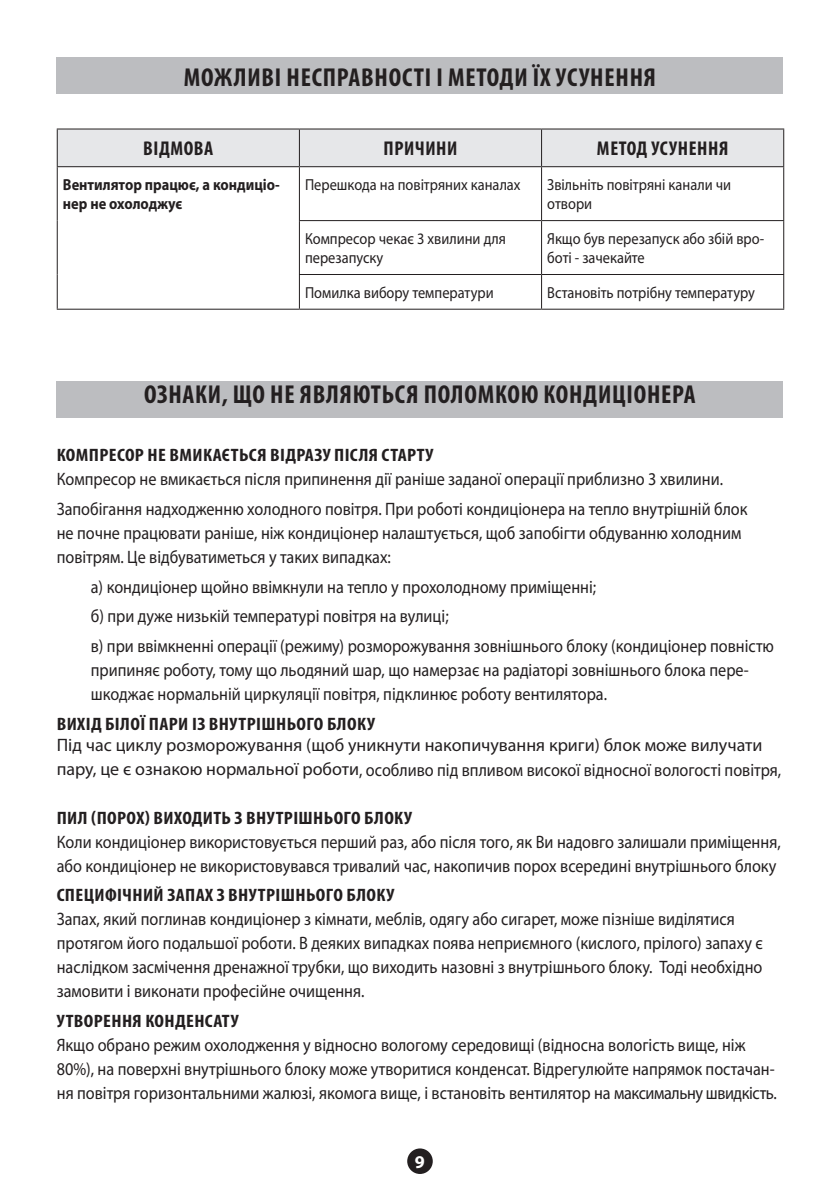
<style>
.page{position:relative;width:840px;height:1191px;background:#fff}
.page>*{position:absolute;margin:0;border:0;box-sizing:border-box;transform-origin:0 0}
.t1{font:700 condensed 26px "Myriad Pro";letter-spacing:.03em;color:#231f20}
.t2{font:700 condensed 20px "Myriad Pro";letter-spacing:.03em;color:#231f20}
.t3{font:18px/24px "Myriad Pro";color:#231f20;scale:.9 1}
.t4{font:700 condensed 18px "Myriad Pro";letter-spacing:.02em;color:#231f20;scale:1.1 1}
.t5{font:18px/24px "Myriad Pro";color:#231f20}
.t6{font:700 18px "Myriad Pro";color:#fff}
.t7{font:16px/19.2px "Myriad Pro";color:#231f20;scale:.9 1}
.t8{font:700 16px/19.2px "Myriad Pro";color:#231f20;scale:.9 1}
</style>
<div class="page">
<div style="left:407px;top:1148px;width:25px;height:26px;background:#231f20;border-radius:50%"></div>
<div style="left:57px;top:57px;width:725px;height:37px;background:#bcbdc0"></div>
<div style="left:57px;top:381px;width:725px;height:37px;background:#bcbdc0"></div>
<div style="left:58px;top:129px;width:724px;height:37px;background:#e6e7e9"></div>
<hr style="left:57px;top:129px;width:1px;height:37px;background:#231f20">
<hr style="left:57px;top:128px;width:242px;height:1px;background:#231f20">
<hr style="left:299px;top:129px;width:1px;height:37px;background:#231f20">
<hr style="left:299px;top:128px;width:242px;height:1px;background:#231f20">
<hr style="left:540px;top:129px;width:1px;height:37px;background:#231f20">
<hr style="left:782px;top:129px;width:1px;height:37px;background:#231f20">
<hr style="left:541px;top:128px;width:242px;height:1px;background:#231f20">
<hr style="left:57px;top:167px;width:1px;height:54px;background:#231f20">
<hr style="left:57px;top:221px;width:1px;height:53px;background:#231f20">
<hr style="left:57px;top:274px;width:1px;height:35px;background:#231f20">
<hr style="left:57px;top:166px;width:242px;height:1px;background:#231f20">
<hr style="left:57px;top:309px;width:242px;height:1px;background:#231f20">
<hr style="left:299px;top:167px;width:1px;height:53px;background:#231f20">
<hr style="left:299px;top:166px;width:242px;height:1px;background:#231f20">
<hr style="left:540px;top:167px;width:1px;height:53px;background:#231f20">
<hr style="left:782px;top:167px;width:1px;height:53px;background:#231f20">
<hr style="left:541px;top:166px;width:242px;height:1px;background:#231f20">
<hr style="left:299px;top:221px;width:1px;height:53px;background:#231f20">
<hr style="left:299px;top:220px;width:242px;height:1px;background:#231f20">
<hr style="left:540px;top:221px;width:1px;height:53px;background:#231f20">
<hr style="left:782px;top:221px;width:1px;height:53px;background:#231f20">
<hr style="left:541px;top:220px;width:242px;height:1px;background:#231f20">
<hr style="left:299px;top:275px;width:1px;height:34px;background:#231f20">
<hr style="left:299px;top:274px;width:242px;height:1px;background:#231f20">
<hr style="left:299px;top:309px;width:242px;height:1px;background:#231f20">
<hr style="left:540px;top:275px;width:1px;height:34px;background:#231f20">
<hr style="left:782px;top:275px;width:1px;height:34px;background:#231f20">
<hr style="left:541px;top:274px;width:242px;height:1px;background:#231f20">
<hr style="left:541px;top:309px;width:242px;height:1px;background:#231f20">
<h1 class="t1" style="left:184px;top:61px;width:471px">Можливі несправності і методи їх усунення</h1>
<p class="t2" style="left:143px;top:136px;width:72px">Відмова</p>
<p class="t2" style="left:383px;top:136px;width:75px">Причини</p>
<p class="t2" style="left:596px;top:136px;width:131px">Метод усунення</p>
<p class="t8" style="left:63px;top:174px;width:242px">Вентилятор працює, а кондиціо&shy;нер не охолоджує</p>
<p class="t7" style="left:305px;top:175px;width:241px">Перешкода на повітряних каналах</p>
<p class="t7" style="left:547px;top:175px;width:206px">Звільніть повітряні канали чи отвори</p>
<p class="t7" style="left:305px;top:229px;width:224px">Компресор чекає 3 хвилини для перезапуску</p>
<p class="t7" style="left:547px;top:229px;width:242px">Якщо був перезапуск або збій вро&shy;боті - зачекайте</p>
<p class="t7" style="left:305px;top:283px;width:211px">Помилка вибору температури</p>
<p class="t7" style="left:547px;top:283px;width:232px">Встановіть потрібну температуру</p>
<h1 class="t1" style="left:144px;top:378px;width:552px">ОЗНАКИ, що не ЯВЛЯЮТЬСЯ ПОЛОМКОЮ кондиціонера</h1>
<p class="t4" style="left:57px;top:444px;width:212px">Комп ресор не вм икається ВІДРА</p>
<p class="t4" style="left:314px;top:444px;width:109px">ЗУ ПІСЛЯ СТАРТУ</p>
<p class="t3" style="left:57px;top:464px;width:768px;line-height:29.6px">Компресор не вмикається після припинення дії раніше заданої операції приблизно 3 хвилини.<br>Запобігання надходженню холодного повітря. При роботі кондиціонера на тепло внутрішній блок</p>
<p class="t3" style="left:57px;top:521px;width:761px">не почне працювати раніше, ніж кондиціонер налаштується, щоб запобігти обдуванню холодним повітрям. Це відбуватиметься у таких випадках:</p>
<p class="t3" style="left:91px;top:571px;width:760px;line-height:29.6px">а) кондиціонер щойно ввімкнули на тепло у прохолодному приміщенні;<br>б) при дуже низькій температурі повітря на вулиці;<br>в) при ввімкненні операції (режиму) розморожування зовнішнього блоку (кондиціонер повністю</p>
<p class="t3" style="left:91px;top:658px;width:732px">припиняє роботу, тому що льодяний шар, що намерзає на радіаторі зовнішнього блока пере&shy;шкоджає нормальній циркуляції повітря, підклинює роботу вентилятора.</p>
<p class="t4" style="left:57px;top:712px;width:282px">Вихід білої пари із внутрішнього блоку</p>
<p class="t5" style="left:57px;top:733px;width:725px">Під час циклу розморожування (щоб уникнути накопичування криги) блок може вилучати пару, це є ознакою нормальної роботи, особливо під впливом високої відносної вологості повітря,</p>
<p class="t4" style="left:57px;top:806px;width:56px">Пил (ПОРОХ</p>
<p class="t4" style="left:145px;top:806px;width:236px">) виходить з внутрішнього блоку</p>
<p class="t3" style="left:57px;top:829px;width:805px">Коли кондиціонер використовується перший раз, або після того, як Ви надовго залишали приміщення, або кондиціонер не використовувався тривалий час, накопичив порох всередині внутрішнього блоку</p>
<p class="t4" style="left:57px;top:884px;width:300px">Сп ецифічний запах з внутрішнього блоку</p>
<p class="t3" style="left:57px;top:907px;width:785px">Запах, який поглинав кондиціонер з кімнати, меблів, одягу або сигарет, може пізніше виділятися протягом його подальшої роботи. В деяких випадках поява неприємного (кислого, прілого) запаху є наслідком засмічення дренажної трубки, що виходить назовні з внутрішнього блоку. Тоді необхідно замовити і виконати професійне очищення.</p>
<p class="t4" style="left:57px;top:1009px;width:159px">Утворення конденсату</p>
<p class="t3" style="left:57px;top:1032px;width:801px">Якщо обрано режим охолодження у відносно вологому середовищі (відносна вологість вище, ніж<br>80%), на поверхні внутрішнього блоку може утворитися конденсат. Відрегулюйте напрямок постачан&shy;ня повітря горизонтальними жалюзі, якомога вище, і встановіть вентилятор на максимальну швидкість.</p>
<p class="t6" style="left:415px;top:1150px;width:11px">9</p>
</div>
